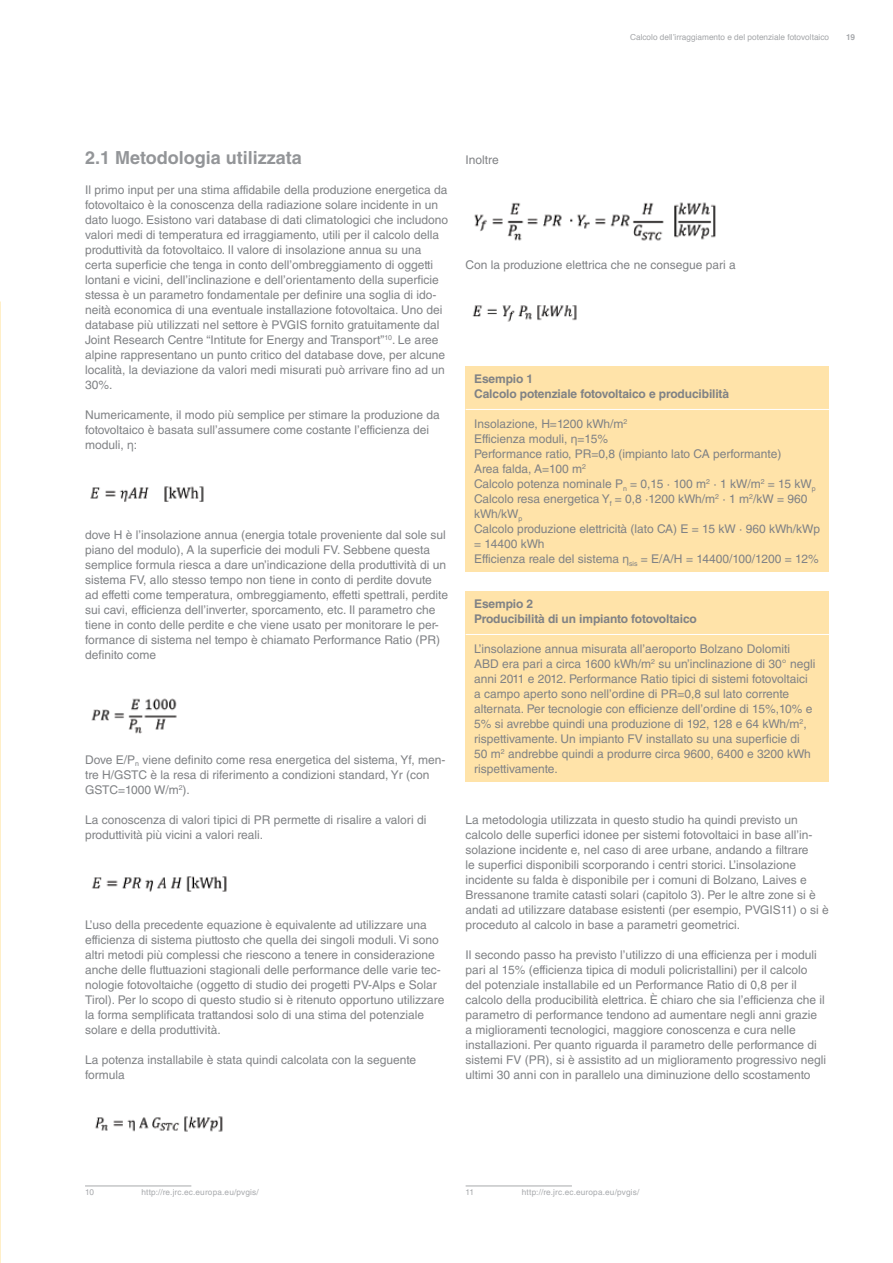
<style>
.page{position:relative;width:893px;height:1263px;background:#fff}
.page>*{position:absolute;margin:0;border:0;box-sizing:border-box;transform-origin:0 0}
.t1{font:700 18px "Helvetica LT Std";color:#939598}
.t2{font:12px/15px "Helvetica LT Std";color:#808285}
.t3{font:700 12px/15px "Helvetica LT Std";letter-spacing:-.01em;color:#808285}
.t4{font:8.25px "Helvetica LT Std";letter-spacing:.02em;color:#a7a9ac}
.t5{font:8.25px "Helvetica";color:#a3a5a8}
.t6{font:700 8.25px "Helvetica LT Std";color:#a7a9ac}
.s1{font-family:"Helvetica Neue"}
</style>
<div class="page">
<img style="left:474px;top:202px;width:242px;height:39px">
<img style="left:472px;top:305px;width:105px;height:17px">
<hr style="left:466px;top:1186px;width:106px;height:1px;background:#a7a9ac">
<img style="left:90px;top:486px;width:114px;height:16px">
<img style="left:91px;top:698px;width:86px;height:36px">
<img style="left:91px;top:876px;width:136px;height:16px">
<img style="left:95px;top:1116px;width:128px;height:16px">
<hr style="left:85px;top:1186px;width:106px;height:1px;background:#a7a9ac">
<div style="left:466px;top:366px;width:363px;height:206px;background:#ffe3a9"></div>
<hr style="left:466px;top:409px;width:372px;height:1px;background:#fff">
<div style="left:466px;top:591px;width:363px;height:191px;background:#ffe3a9"></div>
<hr style="left:466px;top:634px;width:372px;height:1px;background:#fff">
<p class="t5" style="left:630px;top:31px;width:200px">Calcolo dell’irraggiamento e del potenziale fotovoltaico</p>
<p class="t6" style="left:846px;top:32px;width:10px">19</p>
<h1 class="t1" style="left:85px;top:147px;width:218px">2.1 Metodologia utilizzata</h1>
<p class="t2" style="left:85px;top:182px;width:365px">Il primo input per una stima affidabile della produzione energetica da fotovoltaico è la conoscenza della radiazione solare incidente in un dato luogo. Esistono vari database di dati climatologici che includono valori medi di temperatura ed irraggiamento, utili per il calcolo della produttività da fotovoltaico. Il valore di insolazione annua su una certa superficie che tenga in conto dell’ombreggiamento di oggetti lontani e vicini, dell’inclinazione e dell’orientamento della superficie stessa è un parametro fondamentale per definire una soglia di ido&shy;neità economica di una eventuale installazione fotovoltaica. Uno dei database più utilizzati nel settore è PVGIS fornito gratuitamente dal Joint Research Centre “Intitute for Energy and Transport”<sup>10</sup>. Le aree alpine rappresentano un punto critico del database dove, per alcune località, la deviazione da valori medi misurati può arrivare fino ad un 30%.</p>
<p class="t2" style="left:85px;top:407px;width:356px">Numericamente, il modo più semplice per stimare la produzione da fotovoltaico è basata sull’assumere come costante l’efficienza dei moduli, <span class="s1">η</span>:</p>
<p class="t2" style="left:85px;top:527px;width:365px">dove H è l’insolazione annua (energia totale proveniente dal sole sul piano del modulo), A la superficie dei moduli FV. Sebbene questa semplice formula riesca a dare un’indicazione della produttività di un sistema FV, allo stesso tempo non tiene in conto di perdite dovute ad effetti come temperatura, ombreggiamento, effetti spettrali, perdite sui cavi, efficienza dell’inverter, sporcamento, etc. Il parametro che tiene in conto delle perdite e che viene usato per monitorare le per&shy;formance di sistema nel tempo è chiamato Performance Ratio (PR) definito come</p>
<p class="t2" style="left:85px;top:752px;width:362px">Dove E/P<sub>n</sub> viene definito come resa energetica del sistema, Yf, men&shy;tre H/GSTC è la resa di riferimento a condizioni standard, Yr (con<br>GSTC=1000 W/m<sup>2</sup>).</p>
<p class="t2" style="left:85px;top:812px;width:343px">La conoscenza di valori tipici di PR permette di risalire a valori di produttività più vicini a valori reali.</p>
<p class="t2" style="left:85px;top:917px;width:361px">L’uso della precedente equazione è equivalente ad utilizzare una efficienza di sistema piuttosto che quella dei singoli moduli. Vi sono altri metodi più complessi che riescono a tenere in considerazione anche delle fluttuazioni stagionali delle performance delle varie tec&shy;nologie fotovoltaiche (oggetto di studio dei progetti PV-Alps e Solar Tirol). Per lo scopo di questo studio si è ritenuto opportuno utilizzare la forma semplificata trattandosi solo di una stima del potenziale solare e della produttività.</p>
<p class="t2" style="left:85px;top:1052px;width:333px">La potenza installabile è stata quindi calcolata con la seguente formula</p>
<p class="t2" style="left:466px;top:152px;width:35px">Inoltre</p>
<p class="t2" style="left:466px;top:257px;width:272px">Con la produzione elettrica che ne consegue pari a</p>
<p class="t3" style="left:474px;top:371px;width:257px">Esempio 1<br>Calcolo potenziale fotovoltaico e producibilità</p>
<p class="t2" style="left:474px;top:417px;width:348px">Insolazione, H=1200 kWh/m<sup>2<br></sup>Efficienza moduli, <span class="s1">η</span>=15%<br>Performance ratio, PR=0,8 (impianto lato CA performante)<br>Area falda, A=100 m<sup>2<br></sup>Calcolo potenza nominale P<sub>n</sub> = 0,15 ∙ 100 m<sup>2</sup> ∙ 1 kW/m<sup>2</sup> = 15 kW<sub>p </sub>Calcolo resa energetica Y<sub>f</sub> = 0,8 ∙1200 kWh/m<sup>2</sup> ∙ 1 m<sup>2</sup>/kW = 960 kWh/kW<sub>p<br></sub>Calcolo produzione elettricità (lato CA) E = 15 kW ∙ 960 kWh/kWp = 14400 kWh<br>Efficienza reale del sistema <span class="s1">η</span><sub>sis</sub> = E/A/H = 14400/100/1200 = 12%</p>
<p class="t3" style="left:474px;top:596px;width:224px">Esempio 2<br>Producibilità di un impianto fotovoltaico</p>
<p class="t2" style="left:474px;top:642px;width:343px">L’insolazione annua misurata all’aeroporto Bolzano Dolomiti ABD era pari a circa 1600 kWh/m<sup>2</sup> su un’inclinazione di 30° negli anni 2011 e 2012. Performance Ratio tipici di sistemi fotovoltaici a campo aperto sono nell’ordine di PR=0,8 sul lato corrente alternata. Per tecnologie con efficienze dell’ordine di 15%,10% e 5% si avrebbe quindi una produzione di 192, 128 e 64 kWh/m<sup>2</sup>, rispettivamente. Un impianto FV installato su una superficie di 50 m<sup>2</sup> andrebbe quindi a produrre circa 9600, 6400 e 3200 kWh rispettivamente.</p>
<p class="t2" style="left:466px;top:812px;width:365px">La metodologia utilizzata in questo studio ha quindi previsto un calcolo delle superfici idonee per sistemi fotovoltaici in base all’in&shy;solazione incidente e, nel caso di aree urbane, andando a filtrare<br>le superfici disponibili scorporando i centri storici. L’insolazione incidente su falda è disponibile per i comuni di Bolzano, Laives e Bressanone tramite catasti solari (capitolo 3). Per le altre zone si è andati ad utilizzare database esistenti (per esempio, PVGIS11) o si è proceduto al calcolo in base a parametri geometrici.</p>
<p class="t2" style="left:466px;top:947px;width:362px">Il secondo passo ha previsto l’utilizzo di una efficienza per i moduli pari al 15% (efficienza tipica di moduli policristallini) per il calcolo del potenziale installabile ed un Performance Ratio di 0,8 per il calcolo della producibilità elettrica. È chiaro che sia l’efficienza che il parametro di performance tendono ad aumentare negli anni grazie a miglioramenti tecnologici, maggiore conoscenza e cura nelle installazioni. Per quanto riguarda il parametro delle performance di sistemi FV (PR), si è assistito ad un miglioramento progressivo negli ultimi 30 anni con in parallelo una diminuzione dello scostamento</p>
<p class="t4" style="left:85px;top:1187px;width:10px">10</p>
<p class="t4" style="left:141px;top:1187px;width:119px">http://re.jrc.ec.europa.eu/pvgis/</p>
<p class="t4" style="left:466px;top:1187px;width:10px">11</p>
<p class="t4" style="left:522px;top:1187px;width:119px">http://re.jrc.ec.europa.eu/pvgis/</p>
</div>
